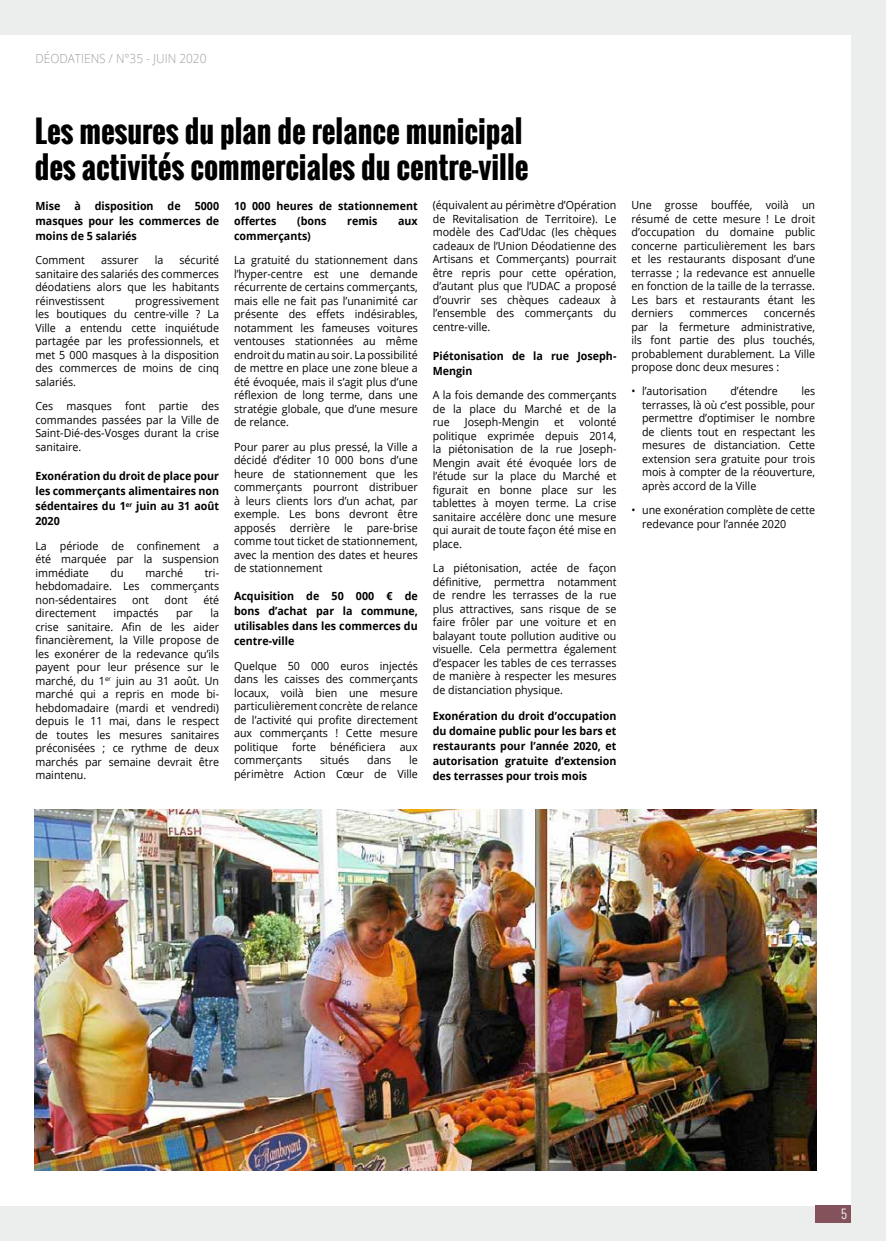
<style>
.page{position:relative;width:886px;height:1241px;background:#fff}
.page>*{position:absolute;margin:0;border:0;box-sizing:border-box;transform-origin:0 0}
.t1{font:700 30px/36px "Oswald";color:#000}
.t2{font:300 12.5px "Open Sans";color:#9c9e9f;scale:.95 1}
.t3{font:300 12.5px "Oswald";color:#fff}
.t4{font:11.25px/13.5px "Open Sans";color:#000;text-align:justify;scale:.95 1}
.t5{font:700 11.25px/15px "Open Sans";color:#000;text-align:justify;scale:.95 1}
</style>
<div class="page">
<div style="left:0;top:0;width:886px;height:1240px;background:#eceded"></div>
<div style="left:0;top:35px;width:850px;height:1170px;background:#fff"></div>
<img style="left:35px;top:809px;width:782px;height:360px">
<div style="left:815px;top:1205px;width:35px;height:17px;background:#84525a"></div>
<p class="t2" style="left:35px;top:50px;width:181px">DÉODATIENS / N°35 - JUIN 2020</p>
<h1 class="t1" style="left:35px;top:114px;width:495px">Les mesures du plan de relance municipal des activités commerciales du centre-ville</h1>
<p class="t5" style="left:35px;top:198px;width:195px">Mise à disposition de 5000 masques pour les commerces de moins de 5 salariés</p>
<p class="t4" style="left:35px;top:253px;width:54px">Comment</p>
<p class="t4" style="left:101px;top:253px;width:41px">assurer</p>
<p class="t4" style="left:155px;top:253px;width:11px">la</p>
<p class="t4" style="left:35px;top:253px;width:195px;text-indent:144px">sécurité sanitaire des salariés des commerces déodatiens alors que les habitants réinvestissent</p>
<p class="t4" style="left:35px;top:294px;width:195px;text-indent:100px">progressivement les boutiques du centre-ville ? La Ville a entendu cette inquiétude partagée par les professionnels, et met 5 000 masques à la disposition des commerces de moins de cinq salariés.</p>
<p class="t4" style="left:35px;top:399px;width:195px">Ces masques font partie des commandes passées par la Ville de Saint-Dié-des-Vosges durant la crise sanitaire.</p>
<p class="t5" style="left:35px;top:468px;width:195px">Exonération du droit de place pour les commerçants alimentaires non sédentaires du 1<sup>er</sup> juin au 31 août 2020</p>
<p class="t4" style="left:35px;top:538px;width:195px">La période de confinement a été marquée par la suspension immédiate</p>
<p class="t4" style="left:111px;top:565px;width:15px">du</p>
<p class="t4" style="left:145px;top:565px;width:41px">marché</p>
<p class="t4" style="left:35px;top:565px;width:195px;text-indent:169px">tri&shy;hebdomadaire. Les commerçants non-sédentaires</p>
<p class="t4" style="left:132px;top:592px;width:19px">ont</p>
<p class="t4" style="left:164px;top:592px;width:26px">dont</p>
<p class="t4" style="left:203px;top:592px;width:18px">été</p>
<p class="t4" style="left:35px;top:606px;width:65px">directement</p>
<p class="t4" style="left:114px;top:606px;width:49px">impactés</p>
<p class="t4" style="left:176px;top:606px;width:19px">par</p>
<p class="t4" style="left:35px;top:606px;width:195px;text-indent:175px">la crise sanitaire. Afin de les aider financièrement, la Ville propose de les exonérer de la redevance qu’ils payent pour leur présence sur le marché, du 1<sup>er</sup> juin au 31 août. Un marché qui a repris en mode bi&shy;hebdomadaire (mardi et vendredi) depuis le 11 mai, dans le respect de toutes les mesures sanitaires préconisées ; ce rythme de deux marchés par semaine devrait être maintenu.</p>
<p class="t5" style="left:234px;top:198px;width:195px">10 000 heures de stationnement offertes</p>
<p class="t5" style="left:297px;top:213px;width:32px">(bons</p>
<p class="t5" style="left:347px;top:213px;width:33px">remis</p>
<p class="t5" style="left:398px;top:213px;width:22px">aux</p>
<p class="t5" style="left:234px;top:228px;width:82px">commerçants)</p>
<p class="t4" style="left:234px;top:253px;width:195px">La gratuité du stationnement dans l’hyper-centre est une demande récurrente de certains commerçants, mais elle ne fait pas l’unanimité car présente des effets indésirables, notamment les fameuses voitures ventouses stationnées au même endroit du matin au soir. La possibilité de mettre en place une zone bleue a été évoquée, mais il s’agit plus d’une réflexion de long terme, dans une stratégie globale, que d’une mesure de relance.</p>
<p class="t4" style="left:234px;top:439px;width:195px">Pour parer au plus pressé, la Ville a décidé d’éditer 10 000 bons d’une heure de stationnement que les commerçants pourront distribuer à leurs clients lors d’un achat, par exemple. Les bons devront être apposés derrière le pare-brise comme tout ticket de stationnement, avec la mention des dates et heures de stationnement</p>
<p class="t5" style="left:234px;top:588px;width:195px">Acquisition de 50 000 € de bons d’achat par la commune, utilisables dans les commerces du centre-ville</p>
<p class="t4" style="left:234px;top:658px;width:195px">Quelque 50 000 euros injectés dans les caisses des commerçants locaux, voilà bien une mesure particulièrement concrète de relance de l’activité qui profite directement aux commerçants ! Cette mesure politique forte bénéficiera aux commerçants</p>
<p class="t4" style="left:320px;top:752px;width:32px">situés</p>
<p class="t4" style="left:367px;top:752px;width:27px">dans</p>
<p class="t4" style="left:234px;top:752px;width:195px;text-align:right">le<br>périmètre Action Cœur de Ville</p>
<p class="t4" style="left:433px;top:198px;width:195px">(équivalent au périmètre d’Opération de Revitalisation de Territoire). Le modèle des Cad’Udac (les chèques cadeaux de l’Union Déodatienne des Artisans et Commerçants) pourrait être repris pour cette opération, d’autant plus que l’UDAC a proposé d’ouvrir ses chèques cadeaux à l’ensemble des commerçants du centre-ville.</p>
<p class="t5" style="left:433px;top:348px;width:195px">Piétonisation de la rue Joseph-<br>Mengin</p>
<p class="t4" style="left:433px;top:388px;width:195px">A la fois demande des commerçants de la place du Marché et de la rue</p>
<p class="t4" style="left:433px;top:415px;width:195px;text-indent:146px">volonté politique exprimée depuis 2014, la piétonisation de la rue Joseph-Mengin avait été évoquée lors de l’étude sur la place du Marché et figurait en bonne place sur les tablettes à moyen terme. La crise sanitaire accélère donc une mesure qui aurait de toute façon été mise en place.</p>
<p class="t4" style="left:433px;top:561px;width:195px">La piétonisation, actée de façon définitive, permettra notamment de rendre les terrasses de la rue plus attractives, sans risque de se faire frôler par une voiture et en balayant toute pollution auditive ou visuelle. Cela permettra également d’espacer les tables de ces terrasses de manière à respecter les mesures de distanciation physique.</p>
<p class="t5" style="left:433px;top:708px;width:195px">Exonération du droit d’occupation du domaine public pour les bars et restaurants pour l’année 2020, et autorisation gratuite d’extension des terrasses pour trois mois</p>
<p class="t4" style="left:465px;top:415px;width:80px">Joseph-Mengin</p>
<p class="t4" style="left:554px;top:415px;width:12px">et</p>
<p class="t4" style="left:631px;top:198px;width:195px">Une grosse bouffée, voilà un résumé de cette mesure ! Le droit d’occupation du domaine public concerne particulièrement les bars et les restaurants disposant d’une terrasse ; la redevance est annuelle en fonction de la taille de la terrasse.<br>Les bars et restaurants étant les derniers</p>
<p class="t4" style="left:631px;top:306px;width:195px;text-indent:132px">concernés par la fermeture administrative, ils font partie des plus touchés, probablement durablement. La Ville propose donc deux mesures :</p>
<p class="t4" style="left:631px;top:384px;width:81px">• l’autorisation</p>
<p class="t4" style="left:730px;top:384px;width:52px">d’étendre</p>
<p class="t4" style="left:689px;top:306px;width:63px">commerces</p>
<p class="t4" style="left:642px;top:384px;width:184px;text-indent:159px">les terrasses, là où c’est possible, pour permettre d’optimiser le nombre de clients tout en respectant les mesures de distanciation. Cette extension sera gratuite pour trois mois à compter de la réouverture, après accord de la Ville</p>
<p class="t4" style="left:642px;top:503px;width:184px;text-indent:-11px">• une exonération complète de cette redevance pour l’année 2020</p>
<p class="t3" style="left:841px;top:1204px;width:7px">5</p>
</div>
